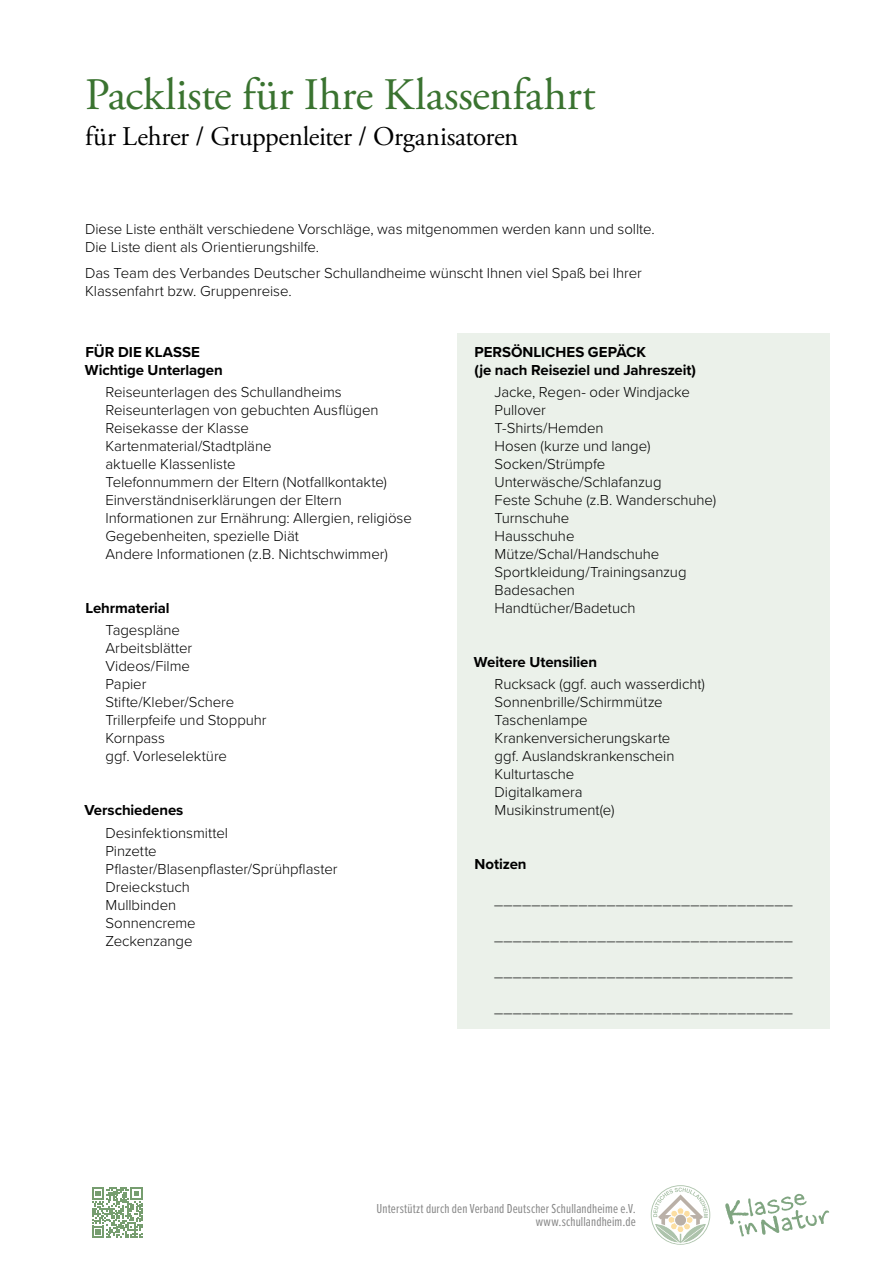
<style>
.page{position:relative;width:893px;height:1263px;background:#fff}
.page>*{position:absolute;margin:0;border:0;box-sizing:border-box;transform-origin:0 0}
.t1{font:45px "Adobe Garamond Pro";letter-spacing:-.01em;color:#3a7330}
.t2{font:27px "Adobe Garamond Pro";letter-spacing:-.02em;color:#000}
.t3{font:300 15px/18px "Proxima Nova";letter-spacing:-.005em;color:#000}
.t4{font:700 15px/18px "Proxima Nova";letter-spacing:-.005em;color:#000}
.t5{font:13.5px/13.5px "Proxima Nova Ex Cn";letter-spacing:.01em;color:#878787;text-align:right}
</style>
<div class="page">
<svg style="left:92px;top:1187px;width:51px;height:51px"></svg>
<div style="left:457px;top:334px;width:372px;height:695px;background:#ebf1ea"></div>
<svg style="left:651px;top:1185px;width:59px;height:60px"></svg>
<svg style="left:725px;top:1194px;width:104px;height:42px"></svg>
<h1 class="t1" style="left:85px;top:68px;width:512px">Packliste für Ihre Klassenfahrt</h1>
<h2 class="t2" style="left:85px;top:120px;width:435px">für Lehrer / Gruppenleiter / Organisatoren</h2>
<p class="t3" style="left:85px;top:219px;width:571px">Diese Liste enthält verschiedene Vorschläge, was mitgenommen werden kann und sollte.<br>Die Liste dient als Orientierungshilfe.</p>
<p class="t3" style="left:85px;top:263px;width:558px">Das Team des Verbandes Deutscher Schullandheime wünscht Ihnen viel Spaß bei Ihrer<br>Klassenfahrt bzw. Gruppenreise.</p>
<p class="t4" style="left:85px;top:342px;width:139px">FÜR DIE KLASSE<br>Wichtige Unterlagen</p>
<p class="t3" style="left:105px;top:382px;width:308px">Reiseunterlagen des Schullandheims Reiseunterlagen von gebuchten Ausflügen Reisekasse der Klasse Kartenmaterial/Stadtpläne<br>aktuelle Klassenliste<br>Telefonnummern der Eltern (Notfallkontakte)<br>Einverständniserklärungen der Eltern Informationen zur Ernährung: Allergien, religiöse Gegebenheiten, spezielle Diät<br>Andere Informationen (z.B. Nichtschwimmer)</p>
<p class="t4" style="left:85px;top:599px;width:86px">Lehrmaterial</p>
<p class="t3" style="left:105px;top:620px;width:163px">Tagespläne<br>Arbeitsblätter<br>Videos/Filme<br>Papier<br>Stifte/Kleber/Schere<br>Trillerpfeife und Stoppuhr<br>Kornpass<br>ggf. Vorleselektüre</p>
<p class="t4" style="left:84px;top:801px;width:100px">Verschiedenes</p>
<p class="t3" style="left:105px;top:823px;width:234px">Desinfektionsmittel<br>Pinzette<br>Pflaster/Blasenpflaster/Sprühpflaster<br>Dreieckstuch<br>Mullbinden<br>Sonnencreme<br>Zeckenzange</p>
<p class="t4" style="left:474px;top:342px;width:223px">PERSÖNLICHES GEPÄCK<br>(je nach Reiseziel und Jahreszeit)</p>
<p class="t3" style="left:495px;top:382px;width:223px">Jacke, Regen- oder Windjacke<br>Pullover<br>T-Shirts/Hemden<br>Hosen (kurze und lange)<br>Socken/Strümpfe<br>Unterwäsche/Schlafanzug<br>Feste Schuhe (z.B. Wanderschuhe)<br>Turnschuhe<br>Hausschuhe<br>Mütze/Schal/Handschuhe<br>Sportkleidung/Trainingsanzug<br>Badesachen<br>Handtücher/Badetuch</p>
<p class="t4" style="left:474px;top:653px;width:125px">Weitere Utensilien</p>
<p class="t3" style="left:495px;top:674px;width:212px">Rucksack (ggf. auch wasserdicht)<br>Sonnenbrille/Schirmmütze<br>Taschenlampe<br>Krankenversicherungskarte<br>ggf. Auslandskrankenschein<br>Kulturtasche<br>Digitalkamera<br>Musikinstrument(e)</p>
<p class="t4" style="left:474px;top:855px;width:54px">Notizen</p>
<p class="t3" style="left:495px;top:890px;width:300px">________________________________</p>
<p class="t3" style="left:495px;top:926px;width:300px">________________________________</p>
<p class="t3" style="left:495px;top:962px;width:300px">________________________________</p>
<p class="t3" style="left:495px;top:998px;width:300px">________________________________</p>
<p class="t5" style="left:376px;top:1201px;width:261px">Unterstützt durch den Verband Deutscher Schullandheime e.V. www.schullandheim.de</p>
</div>
